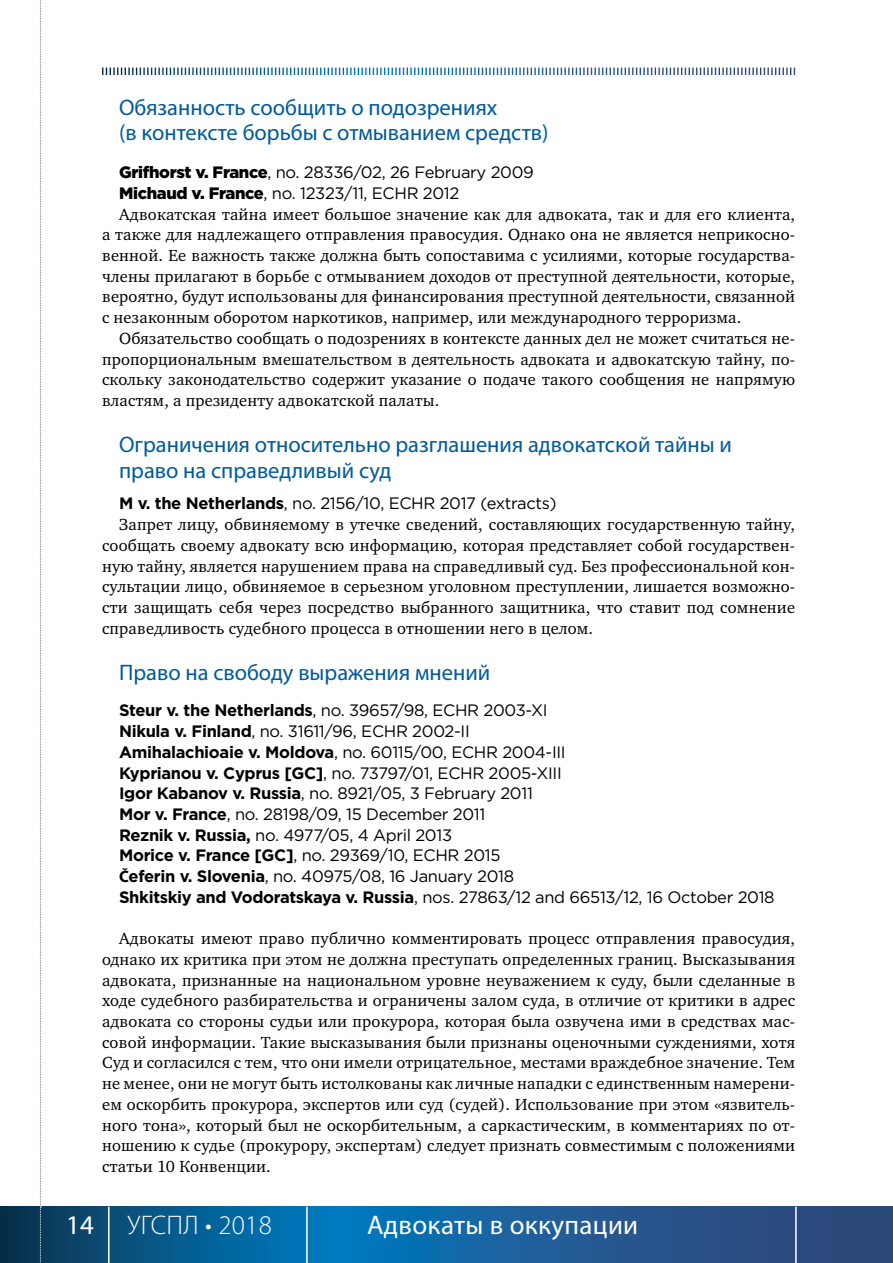
<style>
.page{position:relative;width:893px;height:1263px;background:#fff}
.page>*{position:absolute;margin:0;border:0;box-sizing:border-box;transform-origin:0 0}
.t1{font:27px "Myriad Pro";letter-spacing:.01em;color:#fff}
.t2{font:300 27px "Myriad Pro";letter-spacing:.01em;color:#fff}
.t3{font:22.5px/25.5px "Myriad Pro";color:#005a9a}
.t4{font:16.5px/20.7px "Charter C";letter-spacing:.01em;color:#000;text-align:justify}
.t5{font:16.5px/20.7px "Gotham Pro";letter-spacing:-.02em;color:#000}
.s1{font-weight:900}
.s2{font-weight:700}
.s3{font-family:"Myriad Pro";font-weight:700}
.s4{font-weight:400}
</style>
<div class="page">
<svg style="left:0;top:1207px;width:892px;height:56px;background:#14598f"></svg>
<hr style="left:108px;top:1207px;width:2px;height:56px;background:#fff">
<hr style="left:795px;top:1207px;width:2px;height:56px;background:#fff">
<hr style="left:306px;top:1207px;width:2px;height:56px;background:#fff">
<svg style="left:102px;top:68px;width:693px;height:7px"></svg>
<svg style="left:40px;top:0;width:1px;height:1263px"></svg>
<h2 class="t3" style="left:119px;top:94px;width:431px">Обязанность сообщить о подозрениях<br>(в контексте борьбы с отмыванием средств)</h2>
<p class="t5" style="left:119px;top:162px;width:416px"><span class="s1">Grifhorst v. France</span>, no. 28336/02, 26 February 2009<br><span class="s1">Michaud v. France</span>, no. 12323/11, ECHR 2012</p>
<p class="t4" style="left:102px;top:204px;width:695px;text-indent:17px">Адвокатская тайна имеет большое значение как для адвоката, так и для его клиента, а также для надлежащего отправления правосудия. Однако она не является неприкосно&shy;венной. Ее важность также должна быть сопоставима с усилиями, которые государства&shy;члены прилагают в борьбе с отмыванием доходов от преступной деятельности, которые, вероятно, будут использованы для финансирования преступной деятельности, связанной с незаконным оборотом наркотиков, например, или международного терроризма.</p>
<p class="t4" style="left:102px;top:328px;width:695px;text-indent:17px">Обязательство сообщать о подозрениях в контексте данных дел не может считаться не&shy;пропорциональным вмешательством в деятельность адвоката и адвокатскую тайну, по&shy;скольку законодательство содержит указание о подаче такого сообщения не напрямую властям, а президенту адвокатской палаты.</p>
<h2 class="t3" style="left:119px;top:431px;width:614px">Ограничения относительно разглашения адвокатской тайны и право на справедливый суд</h2>
<p class="t5" style="left:119px;top:493px;width:439px"><span class="s2">M v. the Netherlands</span>, no. 2156/10, ECHR 2017 (extracts)</p>
<p class="t4" style="left:102px;top:514px;width:695px;text-indent:17px">Запрет лицу, обвиняемому в утечке сведений, составляющих государственную тайну, сообщать своему адвокату всю информацию, которая представляет собой государствен&shy;ную тайну, является нарушением права на справедливый суд. Без профессиональной кон&shy;сультации лицо, обвиняемое в серьезном уголовном преступлении, лишается возможно&shy;сти защищать себя через посредство выбранного защитника, что ставит под сомнение справедливость судебного процесса в отношении него в целом.</p>
<h2 class="t3" style="left:119px;top:659px;width:373px">Право на свободу выражения мнений</h2>
<p class="t5" style="left:119px;top:700px;width:657px"><span class="s2">Steur v. the Netherlands</span>, no. 39657/98, ECHR 2003-XI<br><span class="s2">Nikula v. Finland</span>, no. 31611/96, ECHR 2002-II<br><span class="s2">Amihalachioaie v. Moldova</span>, no. 60115/00, ECHR 2004-III<br><span class="s2">Kyprianou v. Cyprus [GC]</span>, no. 73797/01, ECHR 2005-XIII<br><span class="s2">Igor Kabanov v. Russia</span>, no. 8921/05, 3 February 2011<br><span class="s2">Mor v. France</span>, no. 28198/09, 15 December 2011<br><span class="s2">Reznik v. Russia,</span> no. 4977/05, 4 April 2013<br><span class="s2">Morice v. France [GC]</span>, no. 29369/10, ECHR 2015<br><span class="s3">Č</span><span class="s2">eferin v. Slovenia</span>, no. 40975/08, 16 January 2018<br><span class="s2">Shkitskiy and Vodoratskaya v. Russia</span>, nos. 27863/12 and 66513/12, 16 October 2018</p>
<p class="t4" style="left:102px;top:928px;width:695px;text-indent:17px">Адвокаты имеют право публично комментировать процесс отправления правосудия, однако их критика при этом не должна преступать определенных границ. Высказывания адвоката, признанные на национальном уровне неуважением к суду, были сделанные в ходе судебного разбирательства и ограничены залом суда, в отличие от критики в адрес адвоката со стороны судьи или прокурора, которая была озвучена ими в средствах мас&shy;совой информации. Такие высказывания были признаны оценочными суждениями, хотя Суд и согласился с тем, что они имели отрицательное, местами враждебное значение. Тем не менее, они не могут быть истолкованы как личные нападки с единственным намерени&shy;ем оскорбить прокурора, экспертов или суд (судей). Использование при этом «язвитель&shy;ного тона», который был не оскорбительным, а саркастическим, в комментариях по от&shy;ношению к судье (прокурору, экспертам) следует признать совместимым с положениями статьи 10 Конвенции.</p>
<h1 class="t2" style="left:66px;top:1208px;width:207px"><span class="s4">14</span> УГСПЛ • 2018</h1>
<h1 class="t1" style="left:367px;top:1208px;width:273px">Aдвокаты в оккупации</h1>
</div>
